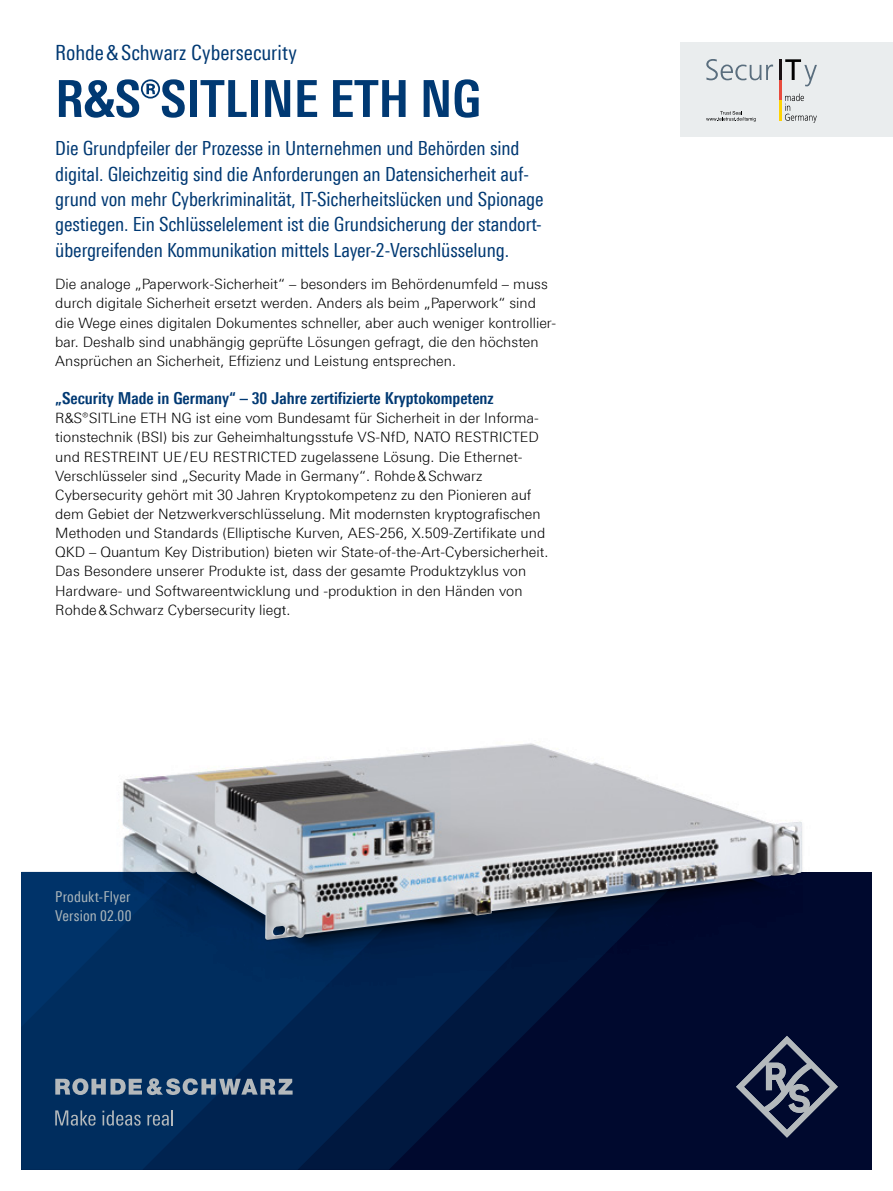
<style>
.page{position:relative;width:893px;height:1191px;background:#fff}
.page>*{position:absolute;margin:0;border:0;box-sizing:border-box;transform-origin:0 0}
.t1{font:700 51px "Linotype Univers 620 Cn";color:#003973}
.t2{font:21px "Linotype Univers 420 Cn";color:#003973}
.t3{font:19.5px/25.3px "Linotype Univers 420 Cn";letter-spacing:-.005em;color:#003973}
.t4{font:700 16.5px "Linotype Univers 620 Cn";color:#003973}
.t5{font:15px/19.2px "Linotype Univers 420 Cn";letter-spacing:.005em;color:#acb6bb}
.t6{font:300 14.25px/19.2px "Linotype Univers 330";color:#000}
</style>
<div class="page">
<div style="left:21px;top:872px;width:851px;height:297px;background:#00092e"></div>
<svg style="left:440px;top:1073px;width:45px;height:45px;fill:#00163d"></svg>
<svg style="left:21px;top:1027px;width:419px;height:142px;background:#002350"></svg>
<svg style="left:21px;top:872px;width:70px;height:155px;background:#003166"></svg>
<svg style="left:736px;top:1060px;width:102px;height:77px"></svg>
<svg style="left:55px;top:1078px;width:238px;height:17px;background:#62788f"></svg>
<svg style="left:55px;top:1110px;width:41px;height:15px"></svg>
<svg style="left:102px;top:1110px;width:39px;height:15px"></svg>
<svg style="left:147px;top:1110px;width:26px;height:15px"></svg>
<img style="left:91px;top:743px;width:720px;height:330px">
<img style="left:124px;top:744px;width:678px;height:196px">
<div style="left:680px;top:42px;width:213px;height:94px;background:#eaedee"></div>
<hr style="left:779px;top:59px;width:3px;height:21px;background:#191114">
<hr style="left:779px;top:80px;width:3px;height:20px;background:#e84b3d">
<hr style="left:779px;top:100px;width:3px;height:21px;background:#ffd304">
<svg style="left:706px;top:59px;width:67px;height:21px"></svg>
<svg style="left:785px;top:59px;width:32px;height:27px"></svg>
<svg style="left:785px;top:94px;width:32px;height:29px"></svg>
<svg style="left:706px;top:111px;width:50px;height:11px"></svg>
<h2 class="t2" style="left:55px;top:40px;width:243px">Rohde&amp;Schwarz Cybersecurity</h2>
<h1 class="t1" style="left:55px;top:68px;width:427px">R&amp;S®SITLINE ETH NG</h1>
<p class="t3" style="left:55px;top:135px;width:490px">Die Grundpfeiler der Prozesse in Unternehmen und Behörden sind digital. Gleichzeitig sind die Anforderungen an Datensicherheit auf&shy;grund von mehr Cyberkriminalität, IT-Sicherheitslücken und Spionage gestiegen. Ein Schlüsselelement ist die Grundsicherung der standort&shy;übergreifenden Kommunikation mittels Layer-2-Verschlüsselung.</p>
<p class="t6" style="left:55px;top:274px;width:502px">Die analoge „Paperwork-Sicherheit“ – besonders im Behördenumfeld – muss durch digitale Sicherheit ersetzt werden. Anders als beim „Paperwork“ sind die Wege eines digitalen Dokumentes schneller, aber auch weniger kontrollier&shy;bar. Deshalb sind unabhängig geprüfte Lösungen gefragt, die den höchsten Ansprüchen an Sicherheit, Effizienz und Leistung entsprechen.</p>
<p class="t4" style="left:55px;top:388px;width:440px">„Security Made in Germany“ – 30 Jahre zertifizierte Kryptokompetenz</p>
<p class="t6" style="left:55px;top:408px;width:495px">R&amp;S®SITLine ETH NG ist eine vom Bundesamt für Sicherheit in der Informa&shy;tionstechnik (BSI) bis zur Geheimhaltungsstufe VS-NfD, NATO RESTRICTED und RESTREINT UE/EU RESTRICTED zugelassene Lösung. Die Ethernet-Verschlüsseler sind „Security Made in Germany“. Rohde&amp;Schwarz Cybersecurity gehört mit 30 Jahren Kryptokompetenz zu den Pionieren auf dem Gebiet der Netzwerkverschlüsselung. Mit modernsten kryptografischen Methoden und Standards (Elliptische Kurven, AES-256, X.509-Zertifikate und QKD – Quantum Key Distribution) bieten wir State-of-the-Art-Cybersicherheit.<br>Das Besondere unserer Produkte ist, dass der gesamte Produktzyklus von Hardware- und Softwareentwicklung und -produktion in den Händen von Rohde&amp;Schwarz Cybersecurity liegt.</p>
<p class="t5" style="left:55px;top:886px;width:78px">Produkt-Flyer<br>Version 02.00</p>
</div>
